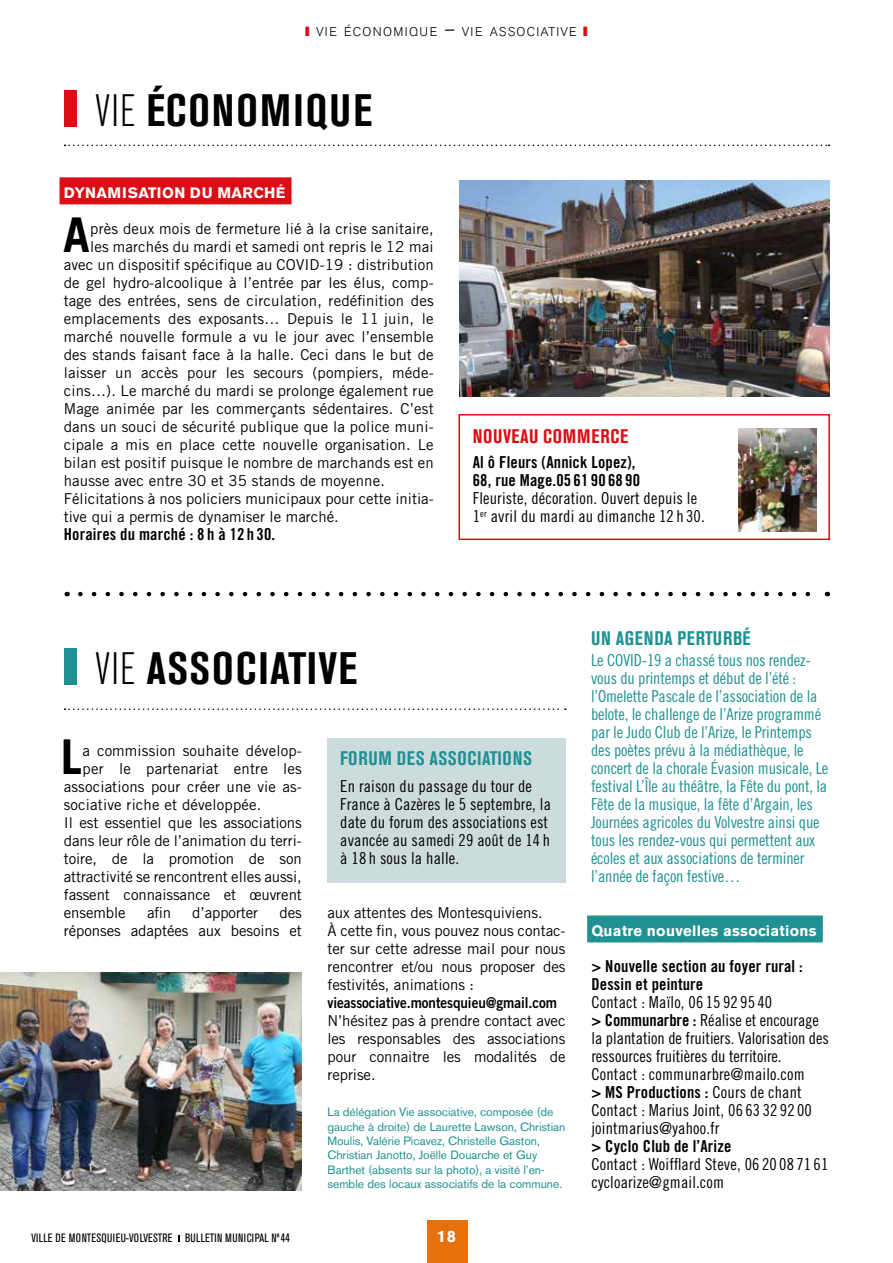
<style>
.page{position:relative;width:893px;height:1263px;background:#fff}
.page>*{position:absolute;margin:0;border:0;box-sizing:border-box;transform-origin:0 0}
.t1{font:700 47.85px "Trade Gothic";color:#000}
.t2{font:700 condensed 45px "Akzidenz Grotesk BE";letter-spacing:.045em;color:#000}
.t3{font:700 condensed 19.5px "Akzidenz Grotesk BE";letter-spacing:.035em;color:#1f9192}
.t4{font:700 condensed 19.5px "Akzidenz Grotesk BE";letter-spacing:.035em;color:#dc0d15}
.t5{font:16.5px/18px "Trade Gothic Cond Eighteen";letter-spacing:.01em;color:#000}
.t6{font:16.5px/18px "Trade Gothic Cond Eighteen";letter-spacing:-.01em;color:#1f9192}
.t7{font:16.5px/18px "Trade Gothic Bold Cond Twenty";letter-spacing:.01em;color:#000}
.t8{font:700 16.5px "Akzidenz Grotesk BE";color:#fff}
.t9{font:15px/18px "Trade Gothic";letter-spacing:.01em;color:#000;text-align:right}
.t10{font:700 15px "Akzidenz Grotesk BE";letter-spacing:.02em;color:#fff}
.t11{font:15px "Trade Gothic Bold Two";letter-spacing:-.005em;color:#000;scale:.9 1}
.t12{font:300 12.6px "Akzidenz Grotesk BE";letter-spacing:.105em;color:#000}
.t13{font:12px/14.4px "Akzidenz Grotesk BE";color:#1f9192}
.t14{font:condensed 12px "Akzidenz Grotesk BE";letter-spacing:.02em;color:#000}
.s1{font-family:"Akzidenz Grotesk BE Super";font-weight:400;font-size:18px;color:#dc0d15}
.s2{font-size:18px}
.s3{font-weight:300}
.s4{font-family:"Trade Gothic Bold Cond Twenty"}
.s5{font-family:"Trade Gothic Cond Eighteen"}
</style>
<div class="page">
<div style="left:427px;top:1220px;width:40px;height:43px;background:#e6710a"></div>
<div style="left:64px;top:90px;width:13px;height:36px;background:#dc0d15"></div>
<div style="left:64px;top:648px;width:13px;height:36px;background:#1f9192"></div>
<svg style="left:65px;top:145px;width:764px;height:1px"></svg>
<svg style="left:65px;top:708px;width:501px;height:2px"></svg>
<div style="left:60px;top:177px;width:232px;height:27px;background:#dc0d15"></div>
<div style="left:458px;top:414px;width:372px;height:126px;border:2px solid #dc0d15"></div>
<img style="left:459px;top:180px;width:370px;height:216px">
<img style="left:0;top:972px;width:302px;height:219px">
<svg style="left:80px;top:592px;width:731px;height:4px"></svg>
<div style="left:327px;top:738px;width:239px;height:144px;background:#ccdcdd"></div>
<img style="left:739px;top:429px;width:77px;height:103px">
<div style="left:587px;top:915px;width:236px;height:27px;background:#1f9192"></div>
<p class="t12" style="left:305px;top:25px;width:285px"><span class="s1">ı</span> VIE ÉCON OMIQUE <span class="s2">–</span> VIE ASSOCIATIVE <span class="s1">ı</span></p>
<h2 class="t2" style="left:95px;top:85px;width:279px"><span class="s3">VIE</span> ÉCONOMIQUE</h2>
<p class="t10" style="left:64px;top:184px;width:223px">DYNAMISATION DU MARCHÉ</p>
<h1 class="t1" style="left:63px;top:206px;width:28px">A</h1>
<p class="t9" style="left:90px;top:219px;width:345px">près deux mois de fermeture lié à la crise sanitaire,</p>
<p class="t9" style="left:90px;top:237px;width:345px">les marchés du mardi et samedi ont repris le 12 mai</p>
<p class="t9" style="left:64px;top:255px;width:371px">avec un dispositif spécifique au COVID-19 : distribution</p>
<p class="t9" style="left:64px;top:273px;width:371px">de gel hydro-alcoolique à l’entrée par les élus, comp-</p>
<p class="t9" style="left:64px;top:291px;width:371px">tage des entrées, sens de circulation, redéfinition des</p>
<p class="t9" style="left:64px;top:309px;width:371px">emplacements des exposants… Depuis le 11 juin, le</p>
<p class="t9" style="left:64px;top:327px;width:371px">marché nouvelle formule a vu le jour avec l’ensemble</p>
<p class="t9" style="left:64px;top:345px;width:371px">des stands faisant face à la halle. Ceci dans le but de</p>
<p class="t9" style="left:64px;top:363px;width:371px">laisser un accès pour les secours (pompiers, méde-</p>
<p class="t9" style="left:64px;top:381px;width:371px">cins…). Le marché du mardi se prolonge également rue</p>
<p class="t9" style="left:64px;top:399px;width:371px">Mage animée par les commerçants sédentaires. C’est</p>
<p class="t9" style="left:64px;top:417px;width:371px">dans un souci de sécurité publique que la police muni-</p>
<p class="t9" style="left:64px;top:435px;width:371px">cipale a mis en place cette nouvelle organisation. Le</p>
<p class="t9" style="left:64px;top:453px;width:371px">bilan est positif puisque le nombre de marchands est en</p>
<p class="t9" style="left:64px;top:471px;width:323px">hausse avec entre 30 et 35 stands de moyenne.</p>
<p class="t9" style="left:64px;top:489px;width:371px">Félicitations à nos policiers municipaux pour cette initia-</p>
<p class="t9" style="left:64px;top:507px;width:276px">tive qui a permis de dynamiser le marché.</p>
<p class="t7" style="left:64px;top:525px;width:213px">Horaires du marché : 8 h à 12 h 30.</p>
<h3 class="t4" style="left:473px;top:425px;width:157px">NOUVEAU COMMERCE</h3>
<p class="t7" style="left:473px;top:453px;width:169px">Al ô Fleurs (Annick Lopez),<br>68, rue Mage.05 61 90 68 90</p>
<p class="t5" style="left:473px;top:489px;width:233px">Fleuriste, décoration. Ouvert depuis le<br>1<sup>er</sup> avril du mardi au dimanche 12 h 30.</p>
<h2 class="t2" style="left:95px;top:643px;width:264px"><span class="s3">VIE</span> ASSOCIATIVE</h2>
<h1 class="t1" style="left:61px;top:728px;width:23px">L</h1>
<p class="t9" style="left:83px;top:741px;width:221px">a commission souhaite dévelop-</p>
<p class="t9" style="left:83px;top:759px;width:221px">per le partenariat entre les</p>
<p class="t9" style="left:64px;top:777px;width:240px">associations pour créer une vie as-</p>
<p class="t9" style="left:64px;top:795px;width:199px">sociative riche et développée.</p>
<p class="t9" style="left:64px;top:813px;width:240px">Il est essentiel que les associations</p>
<p class="t9" style="left:64px;top:831px;width:240px">dans leur rôle de l’animation du terri-</p>
<p class="t9" style="left:64px;top:849px;width:240px">toire, de la promotion de son</p>
<p class="t9" style="left:64px;top:867px;width:240px">attractivité se rencontrent elles aussi,</p>
<p class="t9" style="left:64px;top:885px;width:240px">fassent connaissance et œuvrent</p>
<p class="t9" style="left:64px;top:903px;width:63px">ensemble</p>
<p class="t9" style="left:147px;top:903px;width:26px">afin</p>
<p class="t9" style="left:192px;top:903px;width:67px">d’apporter</p>
<p class="t9" style="left:64px;top:903px;width:240px">des<br>réponses adaptées aux besoins et</p>
<h3 class="t3" style="left:340px;top:747px;width:193px">FORUM DES ASSOCIATIONS</h3>
<p class="t5" style="left:340px;top:777px;width:212px">En raison du passage du tour de<br>France à Cazères le 5 septembre, la date du forum des associations est avancée au samedi 29 août de 14 h à 18 h sous la halle.</p>
<p class="t9" style="left:327px;top:903px;width:240px;text-align:left">aux attentes des Montesquiviens.<br>À cette fin, vous pouvez nous contac&shy;ter sur cette adresse mail pour nous rencontrer et/ou nous proposer des festivités, animations :</p>
<p class="t11" style="left:327px;top:993px;width:257px">vieassociative.montesquieu@gmail.com</p>
<p class="t9" style="left:327px;top:1011px;width:240px;text-align:justify">N’hésitez pas à prendre contact avec les responsables des associations pour connaitre les modalités de reprise.</p>
<p class="t13" style="left:327px;top:1105px;width:240px">La délégation Vie associative, composée (de gauche à droite) de Laurette Lawson, Christian Moulis, Valérie Picavez, Christelle Gaston, Christian Janotto, Joëlle Douarche et Guy Barthet (absents sur la photo), a visité l’en&shy;semble des locaux associatifs de la commune.</p>
<p class="t14" style="left:31px;top:1231px;width:260px">VILLE DE MONTESQUIEU-VOLVESTRE BULLETIN MUNICIPAL Nº44</p>
<p class="t8" style="left:437px;top:1227px;width:21px">18</p>
<h3 class="t3" style="left:591px;top:627px;width:161px">UN AGENDA PERTURBÉ</h3>
<p class="t6" style="left:591px;top:651px;width:239px">Le COVID-19 a chassé tous nos rendez&shy;vous du printemps et début de l’été : l’Omelette Pascale de l’association de la belote, le challenge de l’Arize programmé par le Judo Club de l’Arize, le Printemps des poètes prévu à la médiathèque, le concert de la chorale Évasion musicale, Le festival L’Île au théâtre, la Fête du pont, la Fête de la musique, la fête d’Argain, les Journées agricoles du Volvestre ainsi que tous les rendez-vous qui permettent aux écoles et aux associations de terminer l’année de façon festive…</p>
<p class="t10" style="left:591px;top:922px;width:227px">Quatre nouvelles associations</p>
<p class="t7" style="left:591px;top:957px;width:213px">&gt; Nouvelle section au foyer rural :<br>Dessin et peinture</p>
<p class="t5" style="left:591px;top:993px;width:239px">Contact : Maïlo, 06 15 92 95 40<br><span class="s4">&gt; Communarbre :</span> Réalise et encourage la plantation de fruitiers. Valorisation des ressources fruitières du territoire.<br>Contact : communarbre@mailo.com</p>
<p class="t7" style="left:591px;top:1083px;width:212px">&gt; MS Productions : <span class="s5">Cours de chant</span></p>
<p class="t5" style="left:591px;top:1101px;width:222px">Contact : Marius Joint, 06 63 32 92 00 jointmarius@yahoo.fr</p>
<p class="t7" style="left:591px;top:1137px;width:141px">&gt; Cyclo Club de l’Arize</p>
<p class="t5" style="left:591px;top:1155px;width:239px">Contact : Woifflard Steve, 06 20 08 71 61 cycloarize@gmail.com</p>
</div>
